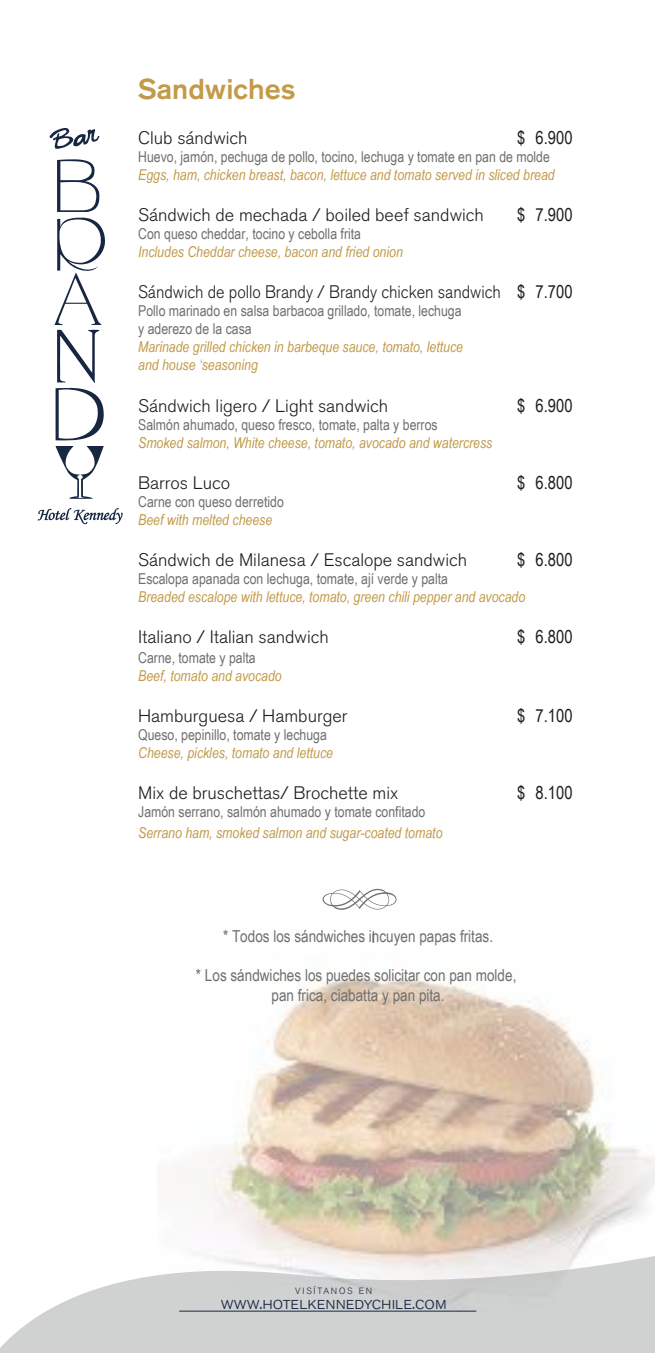
<style>
.page{position:relative;width:655px;height:1353px;background:#fff}
.page>*{position:absolute;margin:0;border:0;box-sizing:border-box;transform-origin:0 0}
.t1{font:500 28.5px "Akzidenz Grotesk BQ";color:#c29a48}
.t2{font:300 18px "Akzidenz Grotesk BQ";color:#1d1d1b}
.t3{font:300 18px "Akzidenz Grotesk BQ";color:#1d1d1b;scale:.9 1}
.t4{font:18px "Arial Narrow";color:#1d1d1b}
.t5{font:18px "Akzidenz Grotesk BQ Light SC";color:#172742}
.t6{font:16.5px/19.8px "Arial Narrow";color:#706f6f;text-align:center}
.t7{font:italic 15px/18px "Arial Narrow";color:#c29a48}
.t8{font:15px/18px "Arial Narrow";color:#706f6f}
.t9{font:9px "Akzidenz Grotesk BQ Light SC";letter-spacing:.2em;color:#172742}
.s1{font-family:"Arial Narrow";font-weight:400}
</style>
<div class="page">
<img style="left:193px;top:909px;width:462px;height:344px">
<svg style="left:0;top:1253px;width:655px;height:99px;fill:#d0d1d1"></svg>
<hr style="left:179px;top:1310px;width:297px;height:1px;background:#172742">
<svg style="left:49px;top:128px;width:50px;height:21px"></svg>
<svg style="left:56px;top:446px;width:48px;height:52px"></svg>
<svg style="left:55px;top:159px;width:50px;height:281px"></svg>
<svg style="left:38px;top:508px;width:85px;height:16px"></svg>
<svg style="left:322px;top:888px;width:75px;height:21px"></svg>
<h1 class="t1" style="left:138px;top:71px;width:159px">Sandwiches</h1>
<p class="t2" style="left:138px;top:128px;width:111px">Club sándwich</p>
<p class="t4" style="left:517px;top:124px;width:57px">$ 6.900</p>
<p class="t8" style="left:138px;top:147px;width:413px">Huevo, jamón, pechuga de pollo, tocino, lechuga y tomate en pan de molde</p>
<p class="t7" style="left:138px;top:165px;width:418px">Eggs, ham, chicken breast, bacon, lettuce and tomato served in sliced bread</p>
<p class="t2" style="left:138px;top:205px;width:347px">Sándwich de mechada / boiled beef sandwich</p>
<p class="t4" style="left:517px;top:202px;width:57px">$ 7.900</p>
<p class="t8" style="left:138px;top:224px;width:224px">Con queso cheddar, tocino y cebolla frita</p>
<p class="t7" style="left:138px;top:243px;width:266px">Includes Cheddar cheese, bacon and fried onion</p>
<p class="t3" style="left:138px;top:282px;width:484px">Sándwich de pollo Brandy / Brandy chicken sandwich <span class="s1">$ 7.700</span></p>
<p class="t8" style="left:138px;top:301px;width:325px">Pollo marinado en salsa barbacoa grillado, tomate, lechuga y aderezo de la casa</p>
<p class="t7" style="left:138px;top:338px;width:326px">Marinade grilled chicken in barbeque sauce, tomato, lettuce and house ‘seasoning</p>
<p class="t2" style="left:138px;top:395px;width:251px">Sándwich ligero / Light sandwich</p>
<p class="t4" style="left:517px;top:392px;width:57px">$ 6.900</p>
<p class="t8" style="left:138px;top:414px;width:301px">Salmón ahumado, queso fresco, tomate, palta y berros</p>
<p class="t7" style="left:138px;top:433px;width:356px">Smoked salmon, White cheese, tomato, avocado and watercress</p>
<p class="t2" style="left:138px;top:472px;width:94px">Barros Luco</p>
<p class="t4" style="left:517px;top:469px;width:57px">$ 6.800</p>
<p class="t8" style="left:138px;top:492px;width:147px">Carne con queso derretido</p>
<p class="t7" style="left:138px;top:510px;width:136px">Beef with melted cheese</p>
<p class="t2" style="left:138px;top:549px;width:330px">Sándwich de Milanesa / Escalope sandwich</p>
<p class="t4" style="left:517px;top:546px;width:57px">$ 6.800</p>
<p class="t8" style="left:138px;top:569px;width:311px">Escalopa apanada con lechuga, tomate, ají verde y palta</p>
<p class="t7" style="left:138px;top:587px;width:389px">Breaded escalope with lettuce, tomato, green chili pepper and avocado</p>
<p class="t2" style="left:138px;top:626px;width:192px">Italiano / Italian sandwich</p>
<p class="t4" style="left:517px;top:623px;width:57px">$ 6.800</p>
<p class="t8" style="left:138px;top:647px;width:119px">Carne, tomate y palta</p>
<p class="t7" style="left:138px;top:666px;width:145px">Beef, tomato and avocado</p>
<p class="t2" style="left:138px;top:705px;width:211px">Hamburguesa / Hamburger</p>
<p class="t4" style="left:517px;top:702px;width:57px">$ 7.100</p>
<p class="t8" style="left:138px;top:724px;width:190px">Queso, pepinillo, tomate y lechuga</p>
<p class="t7" style="left:138px;top:743px;width:196px">Cheese, pickles, tomato and lettuce</p>
<p class="t2" style="left:138px;top:782px;width:262px">Mix de bruschettas/ Brochette mix</p>
<p class="t4" style="left:517px;top:779px;width:57px">$ 8.100</p>
<p class="t8" style="left:138px;top:801px;width:289px">Jamón serrano, salmón ahumado y tomate confitado</p>
<p class="t7" style="left:138px;top:823px;width:306px">Serrano ham, smoked salmon and sugar-coated tomato</p>
<p class="t6" style="left:223px;top:925px;width:272px">* Todos los sándwiches lincuyen papas fritas.</p>
<p class="t6" style="left:196px;top:964px;width:322px">* Los sándwiches los puedes solicitar con pan molde, pan frica, ciabatta y pan pita.</p>
<p class="t9" style="left:295px;top:1285px;width:79px">VISÍTANOS EN</p>
<p class="t5" style="left:221px;top:1291px;width:227px">www.hotelkennedychile.com</p>
</div>
